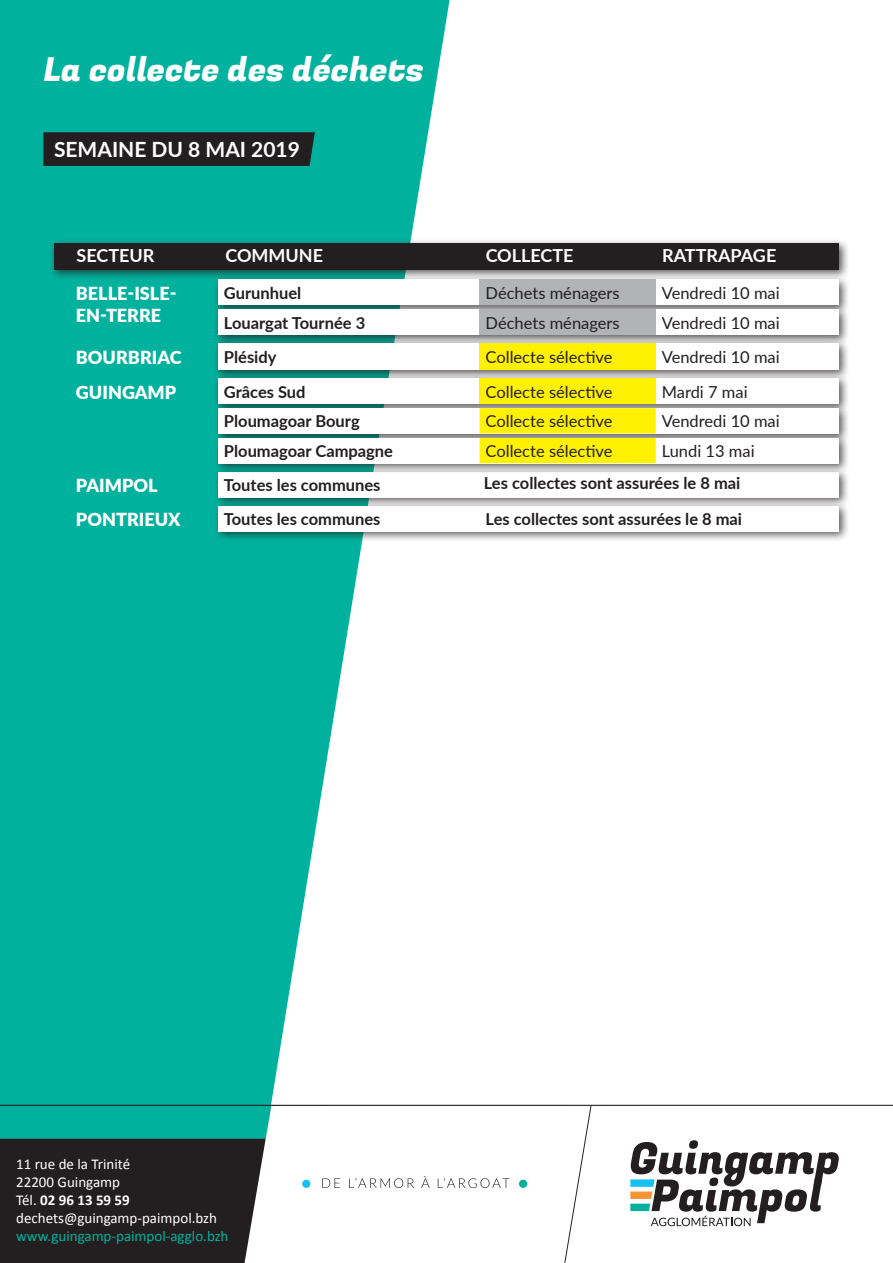
<style>
.page{position:relative;width:893px;height:1263px;background:#fff}
.page>*{position:absolute;margin:0;border:0;box-sizing:border-box;transform-origin:0 0}
.t1{font:33px "Fugaz One";color:#fff}
.t2{font:700 21px "Lato";color:#fff}
.t3{font:900 18px/21.6px "Lato";color:#fff}
.t4{font:700 18px "Lato";color:#fff}
.t5{font:16.5px "Lato";color:#231f20}
.t6{font:700 16.5px "Lato";color:#231f20}
.t7{font:15px/18px "Calibri";color:#fff}
.t8{font:15px "Calibri";color:#00b29d}
.s1{font-weight:700}
</style>
<div class="page">
<svg style="left:0;top:0;width:449px;height:1105px;fill:#00b29d"></svg>
<div style="left:49px;top:238px;width:801px;height:43px;background:#231f20;opacity:.75"></div>
<div style="left:54px;top:243px;width:785px;height:26px;background:#231f20"></div>
<div style="left:43px;top:132px;width:272px;height:34px;background:#231f20"></div>
<div style="left:213px;top:275px;width:637px;height:41px;background:#231f20;opacity:.75"></div>
<div style="left:218px;top:280px;width:621px;height:25px;background:#fff"></div>
<div style="left:213px;top:305px;width:637px;height:41px;background:#231f20;opacity:.75"></div>
<div style="left:218px;top:310px;width:621px;height:25px;background:#fff"></div>
<div style="left:213px;top:338px;width:637px;height:43px;background:#231f20;opacity:.75"></div>
<div style="left:218px;top:343px;width:621px;height:27px;background:#fff"></div>
<div style="left:213px;top:373px;width:637px;height:42px;background:#231f20;opacity:.75"></div>
<div style="left:218px;top:378px;width:621px;height:26px;background:#fff"></div>
<div style="left:213px;top:403px;width:637px;height:42px;background:#231f20;opacity:.75"></div>
<div style="left:218px;top:408px;width:621px;height:26px;background:#fff"></div>
<div style="left:213px;top:467px;width:637px;height:41px;background:#231f20;opacity:.75"></div>
<div style="left:218px;top:472px;width:621px;height:25px;background:#fff"></div>
<div style="left:213px;top:501px;width:637px;height:41px;background:#231f20;opacity:.75"></div>
<div style="left:218px;top:506px;width:621px;height:25px;background:#fff"></div>
<div style="left:213px;top:433px;width:637px;height:42px;background:#231f20;opacity:.75"></div>
<div style="left:218px;top:438px;width:621px;height:25px;background:#fff"></div>
<div style="left:480px;top:280px;width:176px;height:25px;background:#b2b3b7"></div>
<div style="left:480px;top:310px;width:176px;height:25px;background:#b2b3b7"></div>
<div style="left:480px;top:343px;width:176px;height:27px;background:#fff101"></div>
<div style="left:480px;top:378px;width:176px;height:26px;background:#fff101"></div>
<svg style="left:480px;top:408px;width:176px;height:55px;background:#f6e90e"></svg>
<div style="left:0;top:1106px;width:893px;height:157px;background:#231f20"></div>
<div style="left:0;top:1106px;width:245px;height:33px;background:#00b29d"></div>
<div style="left:245px;top:1106px;width:648px;height:157px;background:#fff"></div>
<svg style="left:630px;top:1140px;width:209px;height:86px"></svg>
<svg style="left:322px;top:1178px;width:18px;height:10px"></svg>
<svg style="left:349px;top:1178px;width:65px;height:10px"></svg>
<svg style="left:421px;top:1176px;width:9px;height:12px"></svg>
<svg style="left:438px;top:1178px;width:72px;height:10px"></svg>
<div style="left:302px;top:1180px;width:8px;height:8px;background:#15c0f2;border-radius:50%"></div>
<div style="left:519px;top:1180px;width:8px;height:8px;background:#00b29d;border-radius:50%"></div>
<svg style="left:564px;top:1106px;width:28px;height:157px;background:#f7f6f6"></svg>
<hr style="left:0;top:1105px;width:893px;height:1px;background:#231f20">
<h1 class="t1" style="left:44px;top:47px;width:382px">La collecte des déchets</h1>
<p class="t2" style="left:54px;top:134px;width:247px">SEMAINE DU 8 MAI 2019</p>
<p class="t4" style="left:77px;top:242px;width:79px">SECTEUR</p>
<p class="t4" style="left:225px;top:242px;width:99px">COMMUNE</p>
<p class="t4" style="left:486px;top:242px;width:89px">COLLECTE</p>
<p class="t4" style="left:662px;top:242px;width:116px">RATTRAPAGE</p>
<p class="t3" style="left:76px;top:282px;width:102px">BELLE-ISLE-<br>EN-TERRE</p>
<p class="t6" style="left:224px;top:281px;width:79px">Gurunhuel</p>
<p class="t5" style="left:486px;top:281px;width:136px">Déchets ménagers</p>
<p class="t5" style="left:662px;top:281px;width:119px">Vendredi 10 mai</p>
<p class="t6" style="left:224px;top:311px;width:143px">Louargat Tournée 3</p>
<p class="t5" style="left:486px;top:311px;width:136px">Déchets ménagers</p>
<p class="t5" style="left:662px;top:311px;width:119px">Vendredi 10 mai</p>
<p class="t3" style="left:76px;top:346px;width:107px">BOURBRIAC</p>
<p class="t6" style="left:224px;top:344px;width:54px">Plésidy</p>
<p class="t5" style="left:486px;top:345px;width:128px">Collecte sélective</p>
<p class="t5" style="left:662px;top:345px;width:119px">Vendredi 10 mai</p>
<p class="t3" style="left:76px;top:381px;width:102px">GUINGAMP</p>
<p class="t6" style="left:224px;top:379px;width:83px">Grâces Sud</p>
<p class="t5" style="left:486px;top:380px;width:128px">Collecte sélective</p>
<p class="t5" style="left:662px;top:380px;width:87px">Mardi 7 mai</p>
<p class="t6" style="left:224px;top:409px;width:137px">Ploumagoar Bourg</p>
<p class="t5" style="left:486px;top:410px;width:128px">Collecte sélective</p>
<p class="t5" style="left:662px;top:410px;width:119px">Vendredi 10 mai</p>
<p class="t6" style="left:224px;top:439px;width:171px">Ploumagoar Campagne</p>
<p class="t5" style="left:486px;top:439px;width:128px">Collecte sélective</p>
<p class="t5" style="left:662px;top:439px;width:94px">Lundi 13 mai</p>
<p class="t3" style="left:76px;top:474px;width:83px">PAIMPOL</p>
<p class="t6" style="left:224px;top:473px;width:158px">Toutes les communes</p>
<p class="t6" style="left:484px;top:471px;width:258px">Les collectes sont assurées le 8 mai</p>
<p class="t3" style="left:76px;top:508px;width:106px">PONTRIEUX</p>
<p class="t6" style="left:224px;top:507px;width:158px">Toutes les communes</p>
<p class="t6" style="left:486px;top:507px;width:258px">Les collectes sont assurées le 8 mai</p>
<p class="t7" style="left:16px;top:1155px;width:202px">11 rue de la Trinité<br>22200 Guingamp<br>Tél. <span class="s1">02 96 13 59 59 </span>dechets@guingamp-paimpol.bzh</p>
<p class="t8" style="left:16px;top:1226px;width:214px">www.guingamp-paimpol-agglo.bzh</p>
</div>
